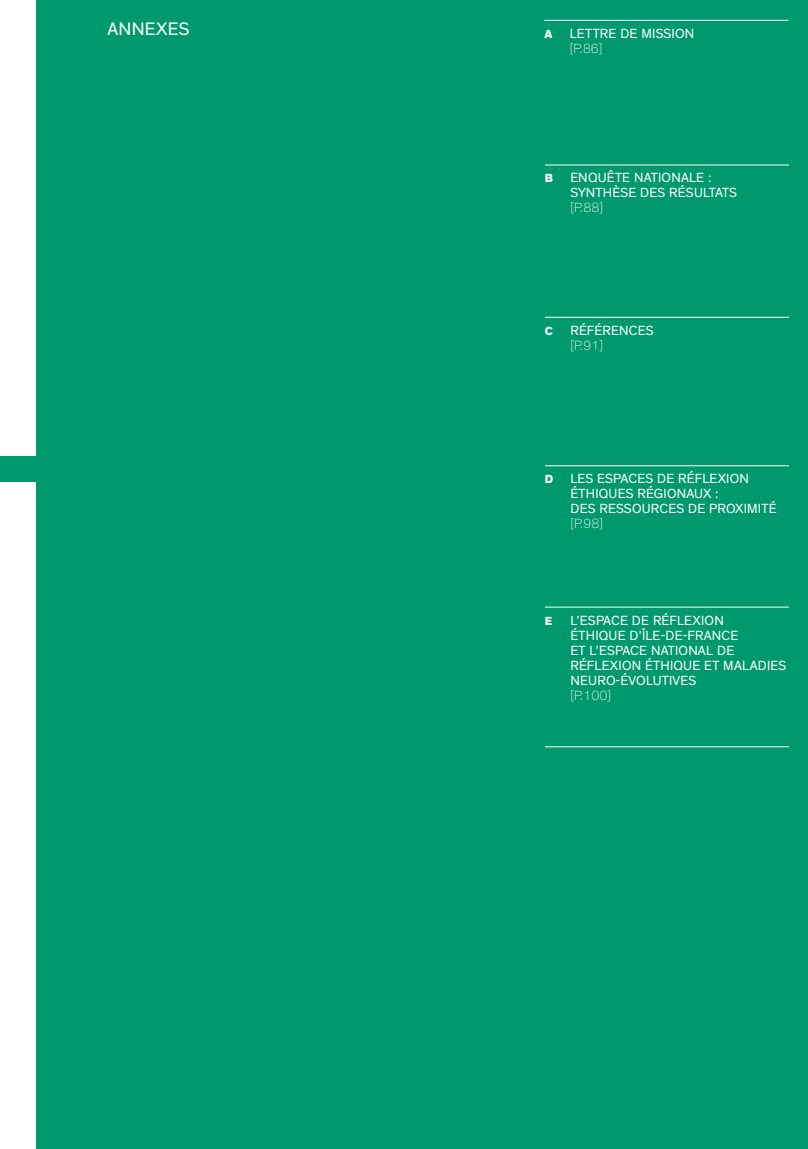
<style>
.page{position:relative;width:808px;height:1149px;background:#fff}
.page>*{position:absolute;margin:0;border:0;box-sizing:border-box;transform-origin:0 0}
.t1{font:18.45px "Theinhardt";letter-spacing:.015em;color:#fff}
.t2{font:13.5px/15px "Theinhardt";letter-spacing:.015em;color:#fff}
.t3{font:100 13.5px "Theinhardt";color:#fff}
.t4{font:800 12px "Theinhardt";color:#fff}
</style>
<div class="page">
<div style="left:0;top:0;width:808px;height:1148px;background:#00996e"></div>
<hr style="left:545px;top:465px;width:244px;height:1px;background:#fff">
<hr style="left:544px;top:20px;width:244px;height:1px;background:#fff">
<hr style="left:545px;top:606px;width:244px;height:1px;background:#fff">
<hr style="left:545px;top:164px;width:244px;height:1px;background:#fff">
<hr style="left:545px;top:317px;width:244px;height:1px;background:#fff">
<hr style="left:545px;top:746px;width:244px;height:1px;background:#fff">
<div style="left:0;top:482px;width:35px;height:666px;background:#fff"></div>
<div style="left:0;top:0;width:35px;height:455px;background:#fff"></div>
<h1 class="t1" style="left:107px;top:18px;width:84px">ANNEXES</h1>
<p class="t4" style="left:544px;top:26px;width:9px">A</p>
<p class="t2" style="left:570px;top:26px;width:126px">LETTRE DE MISSION</p>
<p class="t3" style="left:570px;top:40px;width:34px">[P.86]</p>
<p class="t4" style="left:545px;top:171px;width:10px">B</p>
<p class="t2" style="left:570px;top:171px;width:168px">ENQUÊTE NATIONALE :<br>SYNTHÈSE DES RÉSULTATS</p>
<p class="t3" style="left:570px;top:200px;width:34px">[P.88]</p>
<p class="t4" style="left:545px;top:323px;width:9px">C</p>
<p class="t2" style="left:570px;top:323px;width:85px">RÉFÉRENCES</p>
<p class="t3" style="left:570px;top:337px;width:34px">[P.91]</p>
<p class="t4" style="left:545px;top:471px;width:10px">D</p>
<p class="t2" style="left:570px;top:471px;width:208px">LES ESPACES DE RÉFLEXION<br>ÉTHIQUES RÉGIONAUX :<br>DES RESSOURCES DE PROXIMITÉ</p>
<p class="t3" style="left:570px;top:515px;width:34px">[P.98]</p>
<p class="t4" style="left:545px;top:612px;width:9px">E</p>
<p class="t2" style="left:570px;top:612px;width:218px">L’ESPACE DE RÉFLEXION<br>ÉTHIQUE D’ÎLE-DE-FRANCE<br>ET L’ESPACE NATIONAL DE<br>RÉFLEXION ÉTHIQUE ET MALADIES<br>NEURO-ÉVOLUTIVES</p>
<p class="t3" style="left:570px;top:687px;width:42px">[P.100]</p>
</div>
